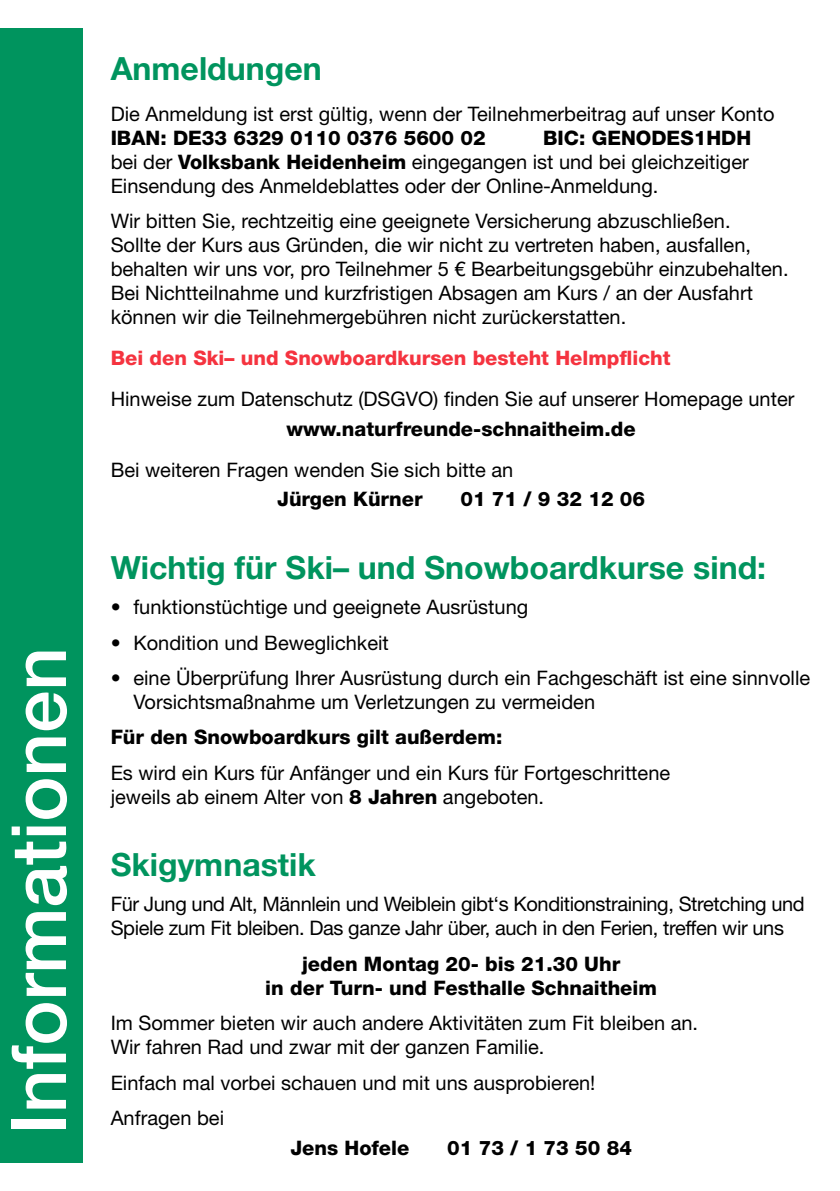
<style>
.page{position:relative;width:840px;height:1191px;background:#fff}
.page>*{position:absolute;margin:0;border:0;box-sizing:border-box;transform-origin:0 0}
.t1{font:500 76px "Helvetica Neue LT Std";color:#fff}
.t2{font:700 32px "Helvetica Neue LT Std";color:#00945e}
.t3{font:20px/24px "Helvetica Neue LT Std";color:#000}
.t4{font:800 20px/24px "Helvetica Neue LT Std";color:#000;text-align:center}
.t5{font:20px/24px "Helvetica Neue LT Std";letter-spacing:-.02em;color:#000}
.t6{font:800 20px "Helvetica Neue LT Std";color:#f5333f}
.s1{font-weight:800}
</style>
<div class="page">
<div style="left:0;top:28px;width:82px;height:1134px;background:#00945e"></div>
<h1 class="t1" style="left:-6px;top:1134px;width:489px;rotate:-90deg">Informationen</h1>
<h2 class="t2" style="left:111px;top:48px;width:212px">Anmeldungen</h2>
<p class="t3" style="left:111px;top:101px;width:665px">Die Anmeldung ist erst gültig, wenn der Teilnehmerbeitrag auf unser Konto</p>
<p class="t4" style="left:111px;top:125px;width:376px">IBAN: DE33 6329 0110 0376 5600 02</p>
<p class="t3" style="left:111px;top:125px;width:641px;text-align:justify;text-indent:432px"><span class="s1">BIC: GENODES1HDH </span>bei der <span class="s1">Volksbank Heidenheim</span> eingegangen ist und bei gleichzeitiger Einsendung des Anmeldeblattes oder der Online-Anmeldung.</p>
<p class="t3" style="left:111px;top:209px;width:679px">Wir bitten Sie, rechtzeitig eine geeignete Versicherung abzuschließen.<br>Sollte der Kurs aus Gründen, die wir nicht zu vertreten haben, ausfallen, behalten wir uns vor, pro Teilnehmer 5 € Bearbeitungsgebühr einzubehalten.<br>Bei Nichtteilnahme und kurzfristigen Absagen am Kurs / an der Ausfahrt können wir die Teilnehmergebühren nicht zurückerstatten.</p>
<p class="t6" style="left:111px;top:346px;width:561px">Bei den Ski– und Snowboardkursen besteht Helmpflicht</p>
<p class="t3" style="left:111px;top:387px;width:685px">Hinweise zum Datenschutz (DSGVO) finden Sie auf unserer Homepage unter</p>
<p class="t4" style="left:286px;top:416px;width:350px">www.naturfreunde-schnaitheim.de</p>
<p class="t3" style="left:111px;top:457px;width:404px">Bei weiteren Fragen wenden Sie sich bitte an</p>
<p class="t4" style="left:277px;top:487px;width:147px">Jürgen Kürner</p>
<p class="t4" style="left:460px;top:487px;width:186px">01 71 / 9 32 12 06</p>
<h2 class="t2" style="left:111px;top:547px;width:656px">Wichtig für Ski– und Snowboardkurse sind:</h2>
<p class="t3" style="left:111px;top:595px;width:419px">• funktionstüchtige und geeignete Ausrüstung</p>
<p class="t3" style="left:111px;top:630px;width:279px">• Kondition und Beweglichkeit</p>
<p class="t3" style="left:133px;top:665px;width:678px;text-indent:-23px">• eine Überprüfung Ihrer Ausrüstung durch ein Fachgeschäft ist eine sinnvolle<br>Vorsichtsmaßnahme um Verletzungen zu vermeiden</p>
<p class="t4" style="left:111px;top:725px;width:393px">Für den Snowboardkurs gilt außerdem:</p>
<p class="t3" style="left:111px;top:760px;width:560px">Es wird ein Kurs für Anfänger und ein Kurs für Fortgeschrittene jeweils ab einem Alter von <span class="s1">8 Jahren</span> angeboten.</p>
<h2 class="t2" style="left:111px;top:845px;width:206px">Skigymnastik</h2>
<p class="t5" style="left:111px;top:892px;width:695px">Für Jung und Alt, Männlein und Weiblein gibt‘s Konditionstraining, Stretching und<br>Spiele zum Fit bleiben. Das ganze Jahr über, auch in den Ferien, treffen wir uns</p>
<p class="t4" style="left:265px;top:951px;width:393px">jeden Montag 20- bis 21.30 Uhr<br>in der Turn- und Festhalle Schnaitheim</p>
<p class="t3" style="left:111px;top:1010px;width:588px">Im Sommer bieten wir auch andere Aktivitäten zum Fit bleiben an.<br>Wir fahren Rad und zwar mit der ganzen Familie.</p>
<p class="t3" style="left:111px;top:1064px;width:486px;line-height:35.4px">Einfach mal vorbei schauen und mit uns ausprobieren!<br>Anfragen bei</p>
<p class="t4" style="left:290px;top:1135px;width:120px">Jens Hofele</p>
<p class="t4" style="left:447px;top:1135px;width:186px">01 73 / 1 73 50 84</p>
</div>
